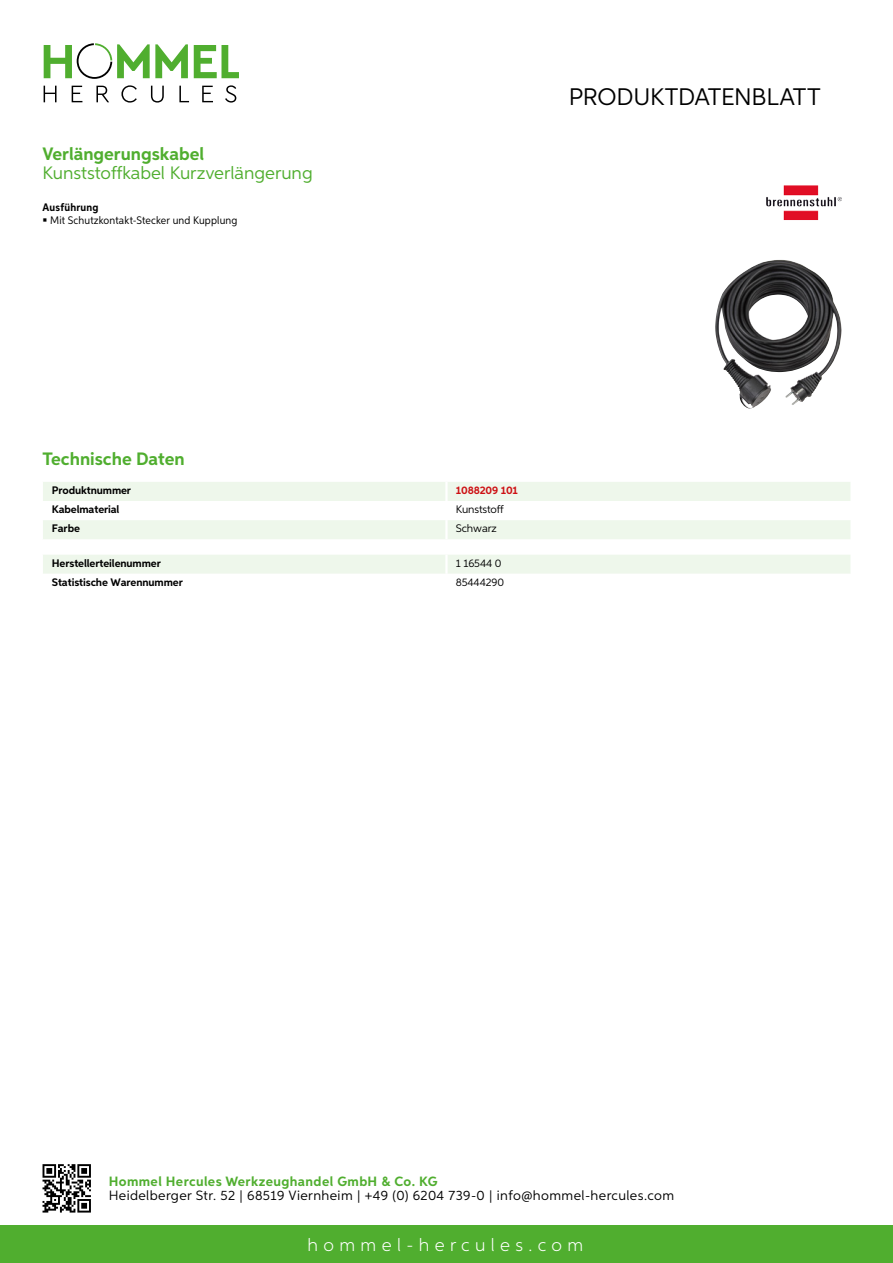
<style>
.page{position:relative;width:893px;height:1263px;background:#fff}
.page>*{position:absolute;margin:0;border:0;box-sizing:border-box;transform-origin:0 0}
.t1{font:24px "Aspira";letter-spacing:-.01em;color:#000}
.t2{font:700 18px "Aspira";color:#50ae2f}
.t3{font:18px "Aspira";color:#50ae2f}
.t4{font:300 18px "Aspira";letter-spacing:.3em;color:#fff}
.t5{font:13.5px "Aspira";letter-spacing:.03em;color:#000}
.t6{font:700 13.5px "Aspira";letter-spacing:.03em;color:#50ae2f}
.t7{font:700 10.95px "Aspira";letter-spacing:-.01em;color:#000}
.t8{font:10.95px "Aspira Nar";letter-spacing:.015em;color:#000}
.t9{font:10.95px "Aspira";letter-spacing:-.01em;color:#000}
.t10{font:700 10.95px "Aspira";letter-spacing:-.01em;color:#cd1013}
.t11{font:700 10.95px "Aspira Nar";letter-spacing:.02em;color:#000}
</style>
<div class="page">
<div style="left:0;top:1226px;width:893px;height:37px;background:#50ae2f"></div>
<svg style="left:43px;top:1164px;width:48px;height:48px"></svg>
<svg style="left:194px;top:45px;width:45px;height:33px"></svg>
<svg style="left:44px;top:43px;width:144px;height:36px"></svg>
<svg style="left:44px;top:86px;width:13px;height:16px"></svg>
<svg style="left:72px;top:86px;width:10px;height:16px"></svg>
<svg style="left:96px;top:86px;width:13px;height:16px"></svg>
<svg style="left:121px;top:85px;width:16px;height:18px"></svg>
<svg style="left:151px;top:86px;width:13px;height:17px"></svg>
<svg style="left:179px;top:86px;width:10px;height:16px"></svg>
<svg style="left:202px;top:86px;width:11px;height:16px"></svg>
<svg style="left:225px;top:85px;width:11px;height:18px"></svg>
<svg style="left:43px;top:482px;width:807px;height:57px"></svg>
<hr style="left:445px;top:520px;width:3px;height:19px;background:#fff">
<div style="left:43px;top:555px;width:807px;height:19px;background:#eef7eb"></div>
<img style="left:715px;top:260px;width:62px;height:149px">
<img style="left:766px;top:185px;width:76px;height:21px">
<h2 class="t2" style="left:43px;top:142px;width:163px">Verlängerungskabel</h2>
<h2 class="t3" style="left:43px;top:162px;width:272px">Kunststoffkabel Kurzverlängerung</h2>
<p class="t11" style="left:43px;top:201px;width:58px">Ausführung</p>
<p class="t8" style="left:50px;top:214px;width:189px">Mit Schutzkontakt-Stecker und Kupplung</p>
<h1 class="t1" style="left:569px;top:82px;width:253px">Produktdatenblatt</h1>
<h2 class="t2" style="left:43px;top:448px;width:144px">Technische Daten</h2>
<p class="t7" style="left:52px;top:483px;width:81px">Produktnummer</p>
<p class="t10" style="left:456px;top:483px;width:64px">1088209 101</p>
<p class="t7" style="left:52px;top:502px;width:69px">Kabelmaterial</p>
<p class="t9" style="left:456px;top:502px;width:50px">Kunststoff</p>
<p class="t7" style="left:52px;top:521px;width:30px">Farbe</p>
<p class="t9" style="left:456px;top:522px;width:42px">Schwarz</p>
<p class="t7" style="left:52px;top:556px;width:111px">Herstellerteilenummer</p>
<p class="t9" style="left:456px;top:556px;width:47px">1 16544 0</p>
<p class="t7" style="left:52px;top:575px;width:132px">Statistische Warennummer</p>
<p class="t9" style="left:456px;top:575px;width:50px">85444290</p>
<p class="t6" style="left:109px;top:1172px;width:330px">Hommel Hercules Werkzeughandel GmbH &amp; Co. KG</p>
<p class="t5" style="left:109px;top:1187px;width:567px">Heidelberger Str. 52 | 68519 Viernheim | +49 (0) 6204 739-0 | info@hommel-hercules.com</p>
<h2 class="t4" style="left:307px;top:1234px;width:277px">hommel-hercules.com</h2>
</div>
